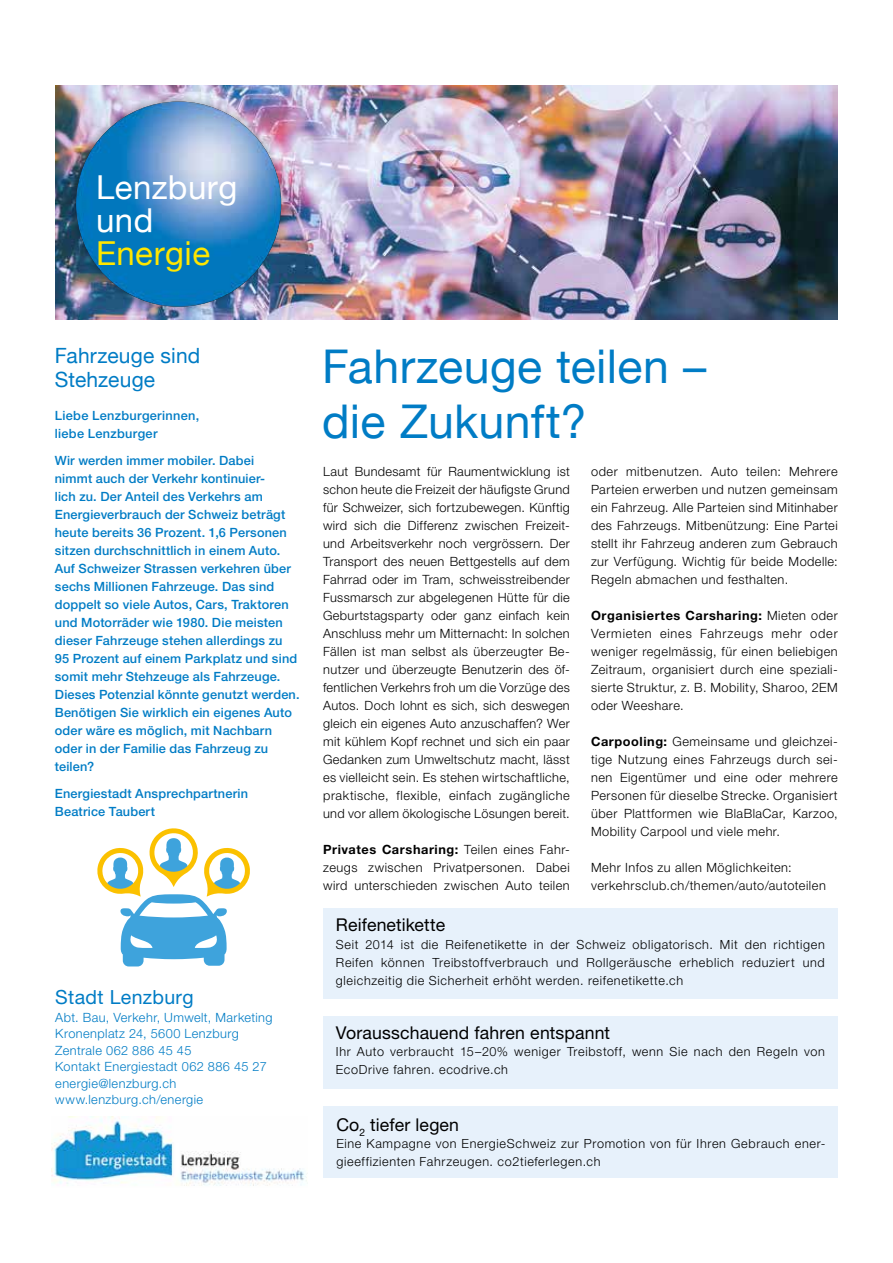
<style>
.page{position:relative;width:893px;height:1263px;background:#fff}
.page>*{position:absolute;margin:0;border:0;box-sizing:border-box;transform-origin:0 0}
.t1{font:46.5px/55.5px "Helvetica Neue";letter-spacing:.01em;color:#007cc5}
.t2{font:33px/33px "Helvetica Neue";letter-spacing:.015em;color:#fff}
.t3{font:33px "Helvetica Neue";letter-spacing:.015em;color:#ffe600}
.t4{font:21px/24px "Helvetica Neue";letter-spacing:.01em;color:#007cc5}
.t5{font:19.5px "Helvetica Neue";letter-spacing:.015em;color:#007cc5}
.t6{font:17.7px "Helvetica Neue";letter-spacing:.005em;color:#000}
.t7{font:300 12.75px/18px "Helvetica Neue";letter-spacing:.04em;color:#000;text-align:justify}
.t8{font:500 12.75px/18px "Helvetica Neue";letter-spacing:.015em;color:#007cc5}
.t9{font:300 12.75px/16.5px "Helvetica Neue";letter-spacing:.035em;color:#007cc5}
.t10{font:300 12.6px/17.9px "Helvetica Neue";letter-spacing:.055em;color:#000}
.s1{font-weight:700}
</style>
<div class="page">
<img style="left:55px;top:85px;width:783px;height:234px">
<img style="left:51px;top:1116px;width:256px;height:70px">
<div style="left:67px;top:93px;width:223px;height:223px;background:#000;opacity:.35"></div>
<img style="left:76px;top:102px;width:205px;height:205px;border-radius:103px">
<div style="left:323px;top:908px;width:515px;height:90px;background:#e7f1fb"></div>
<div style="left:323px;top:1106px;width:515px;height:72px;background:#e7f1fb"></div>
<div style="left:323px;top:1016px;width:515px;height:72px;background:#e7f1fb"></div>
<svg style="left:97px;top:828px;width:153px;height:138px"></svg>
<h2 class="t2" style="left:96px;top:173px;width:143px">Lenzburg und</h2>
<h2 class="t3" style="left:96px;top:230px;width:116px">Energie</h2>
<h3 class="t4" style="left:55px;top:344px;width:147px">Fahrzeuge sind<br>Stehzeuge</h3>
<p class="t8" style="left:55px;top:407px;width:146px">Liebe Lenzburgerinnen, liebe Lenzburger</p>
<p class="t8" style="left:55px;top:452px;width:246px">Wir werden immer mobiler. Dabei<br>nimmt auch der Verkehr kontinuier-<br>lich zu. Der Anteil des Verkehrs am Energieverbrauch der Schweiz beträgt heute bereits 36 Prozent. 1,6 Personen sitzen durchschnittlich in einem Auto.<br>Auf Schweizer Strassen verkehren über sechs Millionen Fahrzeuge. Das sind doppelt so viele Autos, Cars, Traktoren und Motorräder wie 1980. Die meisten dieser Fahrzeuge stehen allerdings zu 95 Prozent auf einem Parkplatz und sind somit mehr Stehzeuge als Fahrzeuge.<br>Dieses Potenzial könnte genutzt werden.<br>Benötigen Sie wirklich ein eigenes Auto oder wäre es möglich, mit Nachbarn oder in der Familie das Fahrzeug zu teilen?</p>
<p class="t8" style="left:55px;top:785px;width:195px">Energiestadt Ansprechpartnerin<br>Beatrice Taubert</p>
<h3 class="t5" style="left:55px;top:985px;width:140px">Stadt Lenzburg</h3>
<p class="t9" style="left:55px;top:1008px;width:219px">Abt. Bau, Verkehr, Umwelt, Marketing<br>Kronenplatz 24, 5600 Lenzburg<br>Zentrale 062 886 45 45<br>Kontakt Energiestadt 062 886 45 27 energie@lenzburg.ch www.lenzburg.ch/energie</p>
<h1 class="t1" style="left:322px;top:341px;width:386px">Fahrzeuge teilen – die Zukunft?</h1>
<p class="t7" style="left:323px;top:462px;width:248px">Laut Bundesamt für Raumentwicklung ist schon heute die Freizeit der häufigste Grund für Schweizer, sich fortzubewegen. Künftig wird sich die Differenz zwischen Freizeit&shy;und Arbeitsverkehr noch vergrössern. Der Transport des neuen Bettgestells auf dem Fahrrad oder im Tram, schweisstreibender Fussmarsch zur abgelegenen Hütte für die Geburtstagsparty oder ganz einfach kein Anschluss mehr um Mitternacht: In solchen Fällen ist man selbst als überzeugter Be&shy;nutzer und überzeugte Benutzerin des öf&shy;fentlichen Verkehrs froh um die Vorzüge des Autos. Doch lohnt es sich, sich deswegen gleich ein eigenes Auto anzuschaffen? Wer mit kühlem Kopf rechnet und sich ein paar Gedanken zum Umweltschutz macht, lässt es vielleicht sein. Es stehen wirtschaftliche, praktische, flexible, einfach zugängliche und vor allem ökologische Lösungen bereit.</p>
<p class="t7" style="left:323px;top:840px;width:248px"><span class="s1">Privates Carsharing:</span> Teilen eines Fahr&shy;zeugs zwischen Privatpersonen. Dabei wird unterschieden zwischen Auto teilen</p>
<p class="t7" style="left:591px;top:462px;width:248px">oder mitbenutzen. Auto teilen: Mehrere Parteien erwerben und nutzen gemeinsam ein Fahrzeug. Alle Parteien sind Mitinhaber des Fahrzeugs. Mitbenützung: Eine Partei stellt ihr Fahrzeug anderen zum Gebrauch zur Verfügung. Wichtig für beide Modelle:<br>Regeln abmachen und festhalten.</p>
<p class="t7" style="left:591px;top:606px;width:248px"><span class="s1">Organisiertes Carsharing:</span> Mieten oder Vermieten eines Fahrzeugs mehr oder weniger regelmässig, für einen beliebigen Zeitraum, organisiert durch eine speziali&shy;sierte Struktur, z. B. Mobility, Sharoo, 2EM oder Weeshare.</p>
<p class="t7" style="left:591px;top:732px;width:248px"><span class="s1">Carpooling:</span> Gemeinsame und gleichzei&shy;tige Nutzung eines Fahrzeugs durch sei&shy;nen Eigentümer und eine oder mehrere Personen für dieselbe Strecke. Organisiert über Plattformen wie BlaBlaCar, Karzoo, Mobility Carpool und viele mehr.</p>
<p class="t7" style="left:591px;top:858px;width:236px">Mehr Infos zu allen Möglichkeiten: verkehrsclub.ch/themen/auto/autoteilen</p>
<h3 class="t6" style="left:336px;top:914px;width:111px">Reifenetikette</h3>
<p class="t10" style="left:336px;top:935px;width:490px;text-align:justify">Seit 2014 ist die Reifenetikette in der Schweiz obligatorisch. Mit den richtigen Reifen können Treibstoffverbrauch und Rollgeräusche erheblich reduziert und gleichzeitig die Sicherheit erhöht werden. reifenetikette.ch</p>
<h3 class="t6" style="left:336px;top:1022px;width:276px">Vorausschauend fahren entspannt</h3>
<p class="t10" style="left:336px;top:1043px;width:490px">Ihr Auto verbraucht 15–20% weniger Treibstoff, wenn Sie nach den Regeln von<br>EcoDrive fahren. ecodrive.ch</p>
<h3 class="t6" style="left:336px;top:1114px;width:124px">Co<sub>2</sub> tiefer legen</h3>
<p class="t10" style="left:336px;top:1135px;width:490px">Eine Kampagne von EnergieSchweiz zur Promotion von für Ihren Gebrauch ener&shy;gieeffizienten Fahrzeugen. co2tieferlegen.ch</p>
</div>
